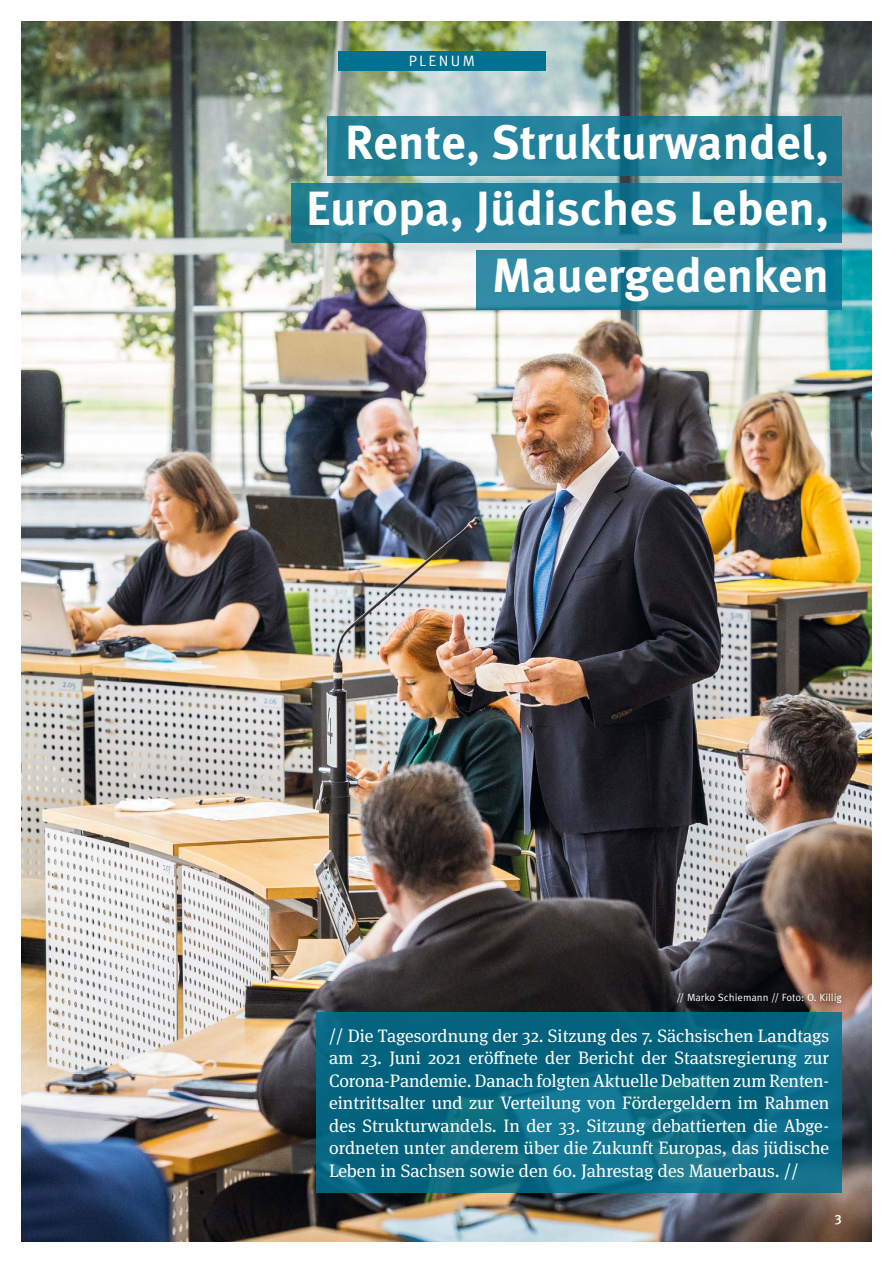
<style>
.page{position:relative;width:893px;height:1263px;background:#fff}
.page>*{position:absolute;margin:0;border:0;box-sizing:border-box;transform-origin:0 0}
.t1{font:700 48px/66.9px "Meta Pro";color:#fff;text-align:right}
.t2{font:18px/22.5px "Meta Serif Pro";color:#fff;text-align:justify}
.t3{font:15px "Meta Pro Norm";letter-spacing:.16em;color:#fff}
.t4{font:500 13.5px "Meta Pro";color:#fff}
.t5{font:10.5px "Meta Pro Norm";color:#fff}
</style>
<div class="page">
<img style="left:21px;top:21px;width:851px;height:1221px">
<div style="left:338px;top:51px;width:208px;height:20px;background:#007191"></div>
<div style="left:670px;top:986px;width:179px;height:25px;background:#1a1a18;opacity:.9"></div>
<svg style="left:316px;top:1012px;width:526px;height:180px;background:#096984"></svg>
<svg style="left:327px;top:117px;width:515px;height:59px;background:#238098"></svg>
<svg style="left:291px;top:183px;width:551px;height:60px;background:#23829b"></svg>
<svg style="left:476px;top:250px;width:366px;height:60px;background:#2a869f"></svg>
<p class="t3" style="left:409px;top:50px;width:68px">PLENUM</p>
<h1 class="t1" style="left:306px;top:106px;width:525px">Rente, Strukturwandel,<br>Europa, Jüdisches Leben,<br>Mauergedenken</h1>
<p class="t5" style="left:676px;top:989px;width:167px">// Marko Schiemann // Foto: O. Killig</p>
<p class="t2" style="left:329px;top:1023px;width:502px">// Die Tagesordnung der 32. Sitzung des 7. Sächsischen Landtags am 23. Juni 2021 eröffnete der Bericht der Staatsregierung zur Corona-Pandemie. Danach folgten Aktuelle Debatten zum Renten&shy;eintrittsalter und zur Verteilung von Fördergeldern im Rahmen des Strukturwandels. In der 33. Sitzung debattierten die Abge&shy;ordneten unter anderem über die Zukunft Europas, das jüdische Leben in Sachsen sowie den 60. Jahrestag des Mauerbaus. //</p>
<p class="t4" style="left:834px;top:1209px;width:9px">3</p>
</div>
